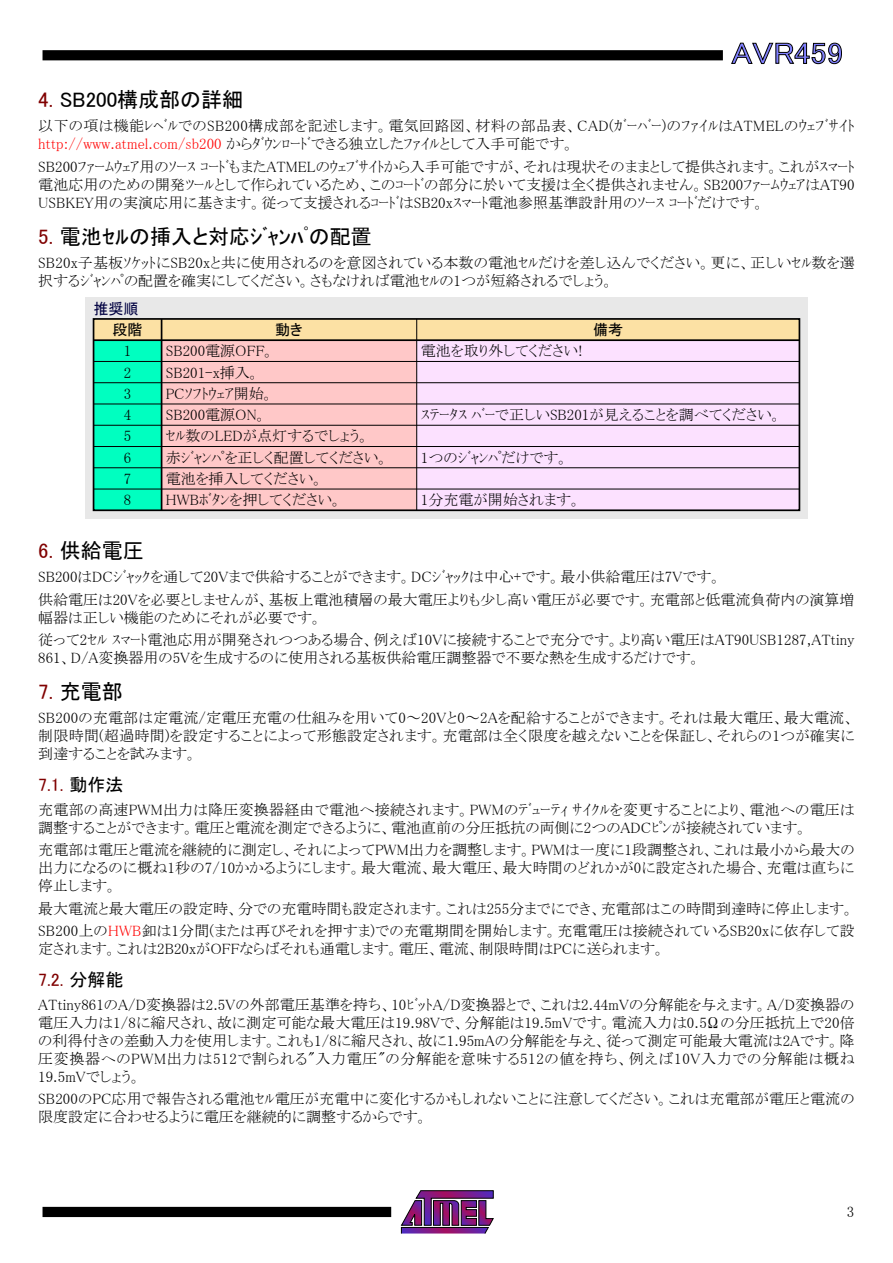
<style>
.page{position:relative;width:893px;height:1263px;background:#fff}
.page>*{position:absolute;margin:0;border:0;box-sizing:border-box;transform-origin:0 0}
.t1{font:30px "MS P Gothic";color:#8080ff;scale:1.1 1}
.t2{font:21px "MS P Gothic";color:#000}
.t3{font:18px "MS P Gothic";color:#800000}
.t4{font:15px/18px "MS P Mincho";color:#000}
.t5{font:15px/18px "MS P Mincho";letter-spacing:.025em;color:#000}
.t6{font:15px "MS P Gothic";color:#000}
.t7{font:15px "MS P Gothic";color:#000040}
.s1{color:#800000}
.s2{color:#f00}
.s3{color:#000}
</style>
<div class="page">
<svg style="left:401px;top:1190px;width:93px;height:44px"></svg>
<div style="left:43px;top:1207px;width:348px;height:10px;background:#000"></div>
<div style="left:43px;top:50px;width:680px;height:10px;background:#000"></div>
<svg style="left:731px;top:43px;width:111px;height:21px"></svg>
<div style="left:85px;top:298px;width:723px;height:221px;background:#e8e8e8"></div>
<div style="left:417px;top:340px;width:382px;height:170px;background:#fce1ff"></div>
<div style="left:162px;top:340px;width:255px;height:170px;background:#ffc8c8"></div>
<div style="left:94px;top:340px;width:68px;height:170px;background:#00ffc0"></div>
<div style="left:94px;top:319px;width:705px;height:21px;background:#fce1a4"></div>
<div style="left:93px;top:318px;width:707px;height:193px;border:2px solid #000"></div>
<hr style="left:161px;top:319px;width:1px;height:191px;background:#000">
<hr style="left:416px;top:319px;width:1px;height:191px;background:#000">
<hr style="left:94px;top:339px;width:705px;height:2px;background:#000">
<hr style="left:94px;top:361px;width:705px;height:1px;background:#000">
<hr style="left:94px;top:382px;width:705px;height:1px;background:#000">
<hr style="left:94px;top:404px;width:705px;height:1px;background:#000">
<hr style="left:94px;top:425px;width:705px;height:1px;background:#000">
<hr style="left:94px;top:446px;width:705px;height:1px;background:#000">
<hr style="left:94px;top:467px;width:705px;height:1px;background:#000">
<hr style="left:94px;top:489px;width:705px;height:1px;background:#000">
<h1 class="t1" style="left:731px;top:38px;width:103px">AVR459</h1>
<h2 class="t2" style="left:38px;top:89px;width:206px"><span class="s1">4.</span> SB200構成部の詳細</h2>
<p class="t5" style="left:38px;top:117px;width:818px">以下の項は機能ﾚﾍﾞﾙでのSB200構成部を記述します。電気回路図、材料の部品表、CAD(ｶﾞｰﾊﾞｰ)のﾌｧｲﾙはATMELのｳｪﾌﾞｻｲﾄ<span class="s2">http://www.atmel.com/sb200</span> からﾀﾞｳﾝﾛｰﾄﾞできる独立したﾌｧｲﾙとして入手可能です。</p>
<p class="t4" style="left:38px;top:157px;width:818px;text-align:justify">SB200ﾌｧｰﾑｳｪｱ用のｿｰｽ ｺｰﾄﾞもまたATMELのｳｪﾌﾞｻｲﾄから入手可能ですが、それは現状そのままとして提供されます。これがｽﾏｰﾄ電池応用のための開発ﾂｰﾙとして作られているため、このｺｰﾄﾞの部分に於いて支援は全く提供されません。SB200ﾌｧｰﾑｳｪｱはAT90<br>USBKEY用の実演応用に基きます。従って支援されるｺｰﾄﾞはSB20xｽﾏｰﾄ電池参照基準設計用のｿｰｽ ｺｰﾄﾞだけです。</p>
<h2 class="t2" style="left:38px;top:226px;width:335px"><span class="s1">5.</span> 電池ｾﾙの挿入と対応ｼﾞｬﾝﾊﾟの配置</h2>
<p class="t4" style="left:38px;top:253px;width:818px">SB20x子基板ｿｹｯﾄにSB20xと共に使用されるのを意図されている本数の電池ｾﾙだけを差し込んでください。更に、正しいｾﾙ数を選択するｼﾞｬﾝﾊﾟの配置を確実にしてください。さもなければ電池ｾﾙの1つが短絡されるでしょう。</p>
<p class="t7" style="left:94px;top:301px;width:46px">推奨順</p>
<p class="t6" style="left:113px;top:322px;width:31px">段階</p>
<p class="t6" style="left:275px;top:322px;width:29px">動き</p>
<p class="t6" style="left:593px;top:322px;width:31px">備考</p>
<p class="t4" style="left:124px;top:342px;width:9px">1</p>
<p class="t4" style="left:166px;top:342px;width:110px">SB200電源OFF。</p>
<p class="t4" style="left:421px;top:342px;width:163px">電池を取り外してください!</p>
<p class="t4" style="left:124px;top:363px;width:9px">2</p>
<p class="t4" style="left:166px;top:363px;width:95px">SB201-x挿入。</p>
<p class="t4" style="left:124px;top:384px;width:9px">3</p>
<p class="t4" style="left:166px;top:384px;width:110px">PCｿﾌﾄｳｪｱ開始。</p>
<p class="t4" style="left:124px;top:406px;width:9px">4</p>
<p class="t4" style="left:166px;top:406px;width:102px">SB200電源ON。</p>
<p class="t4" style="left:421px;top:406px;width:362px">ｽﾃｰﾀｽ ﾊﾞｰで正しいSB201が見えることを調べてください。</p>
<p class="t4" style="left:124px;top:427px;width:9px">5</p>
<p class="t4" style="left:166px;top:427px;width:205px">ｾﾙ数のLEDが点灯するでしょう。</p>
<p class="t4" style="left:124px;top:448px;width:9px">6</p>
<p class="t4" style="left:166px;top:448px;width:224px">赤ｼﾞｬﾝﾊﾟを正しく配置してください。</p>
<p class="t4" style="left:421px;top:448px;width:149px">1つのｼﾞｬﾝﾊﾟだけです。</p>
<p class="t4" style="left:124px;top:469px;width:9px">7</p>
<p class="t4" style="left:166px;top:469px;width:159px">電池を挿入してください。</p>
<p class="t4" style="left:124px;top:491px;width:9px">8</p>
<p class="t4" style="left:166px;top:491px;width:178px">HWBﾎﾞﾀﾝを押してください。</p>
<p class="t4" style="left:421px;top:491px;width:162px">1分充電が開始されます。</p>
<h2 class="t2" style="left:38px;top:540px;width:107px"><span class="s1">6.</span> 供給電圧</h2>
<p class="t4" style="left:38px;top:565px;width:818px;line-height:22.5px">SB200はDCｼﾞｬｯｸを通して20Vまで供給することができます。DCｼﾞｬｯｸは中心+です。最小供給電圧は7Vです。<br>供給電圧は20Vを必要としませんが、基板上電池積層の最大電圧よりも少し高い電圧が必要です。充電部と低電流負荷内の演算増</p>
<p class="t4" style="left:38px;top:606px;width:818px;line-height:22.5px">幅器は正しい機能のためにそれが必要です。<br>従って2ｾﾙ ｽﾏｰﾄ電池応用が開発されつつある場合、例えば10Vに接続することで充分です。より高い電圧はAT90USB1287,ATtiny</p>
<p class="t4" style="left:38px;top:649px;width:664px">861、D/A変換器用の5Vを生成するのに使用される基板供給電圧調整器で不要な熱を生成するだけです。</p>
<h2 class="t2" style="left:38px;top:681px;width:86px"><span class="s1">7.</span> 充電部</h2>
<p class="t4" style="left:38px;top:709px;width:818px;text-align:justify">SB200の充電部は定電流/定電圧充電の仕組みを用いて0～20Vと0～2Aを配給することができます。それは最大電圧、最大電流、制限時間(超過時間)を設定することによって形態設定されます。充電部は全く限度を越えないことを保証し、それらの1つが確実に到達することを試みます。</p>
<p class="t3" style="left:38px;top:775px;width:87px">7.1. <span class="s3">動作法</span></p>
<p class="t4" style="left:38px;top:800px;width:818px">充電部の高速PWM出力は降圧変換器経由で電池へ接続されます。PWMのﾃﾞｭｰﾃｨ ｻｲｸﾙを変更することにより、電池への電圧は調整することができます。電圧と電流を測定できるように、電池直前の分圧抵抗の両側に2つのADCﾋﾟﾝが接続されています。</p>
<p class="t4" style="left:38px;top:841px;width:818px;text-align:justify">充電部は電圧と電流を継続的に測定し、それによってPWM出力を調整します。PWMは一度に1段調整され、これは最小から最大の出力になるのに概ね1秒の7/10かかるようにします。最大電流、最大電圧、最大時間のどれかが0に設定された場合、充電は直ちに停止します。</p>
<p class="t4" style="left:38px;top:897px;width:818px;line-height:22.5px">最大電流と最大電圧の設定時、分での充電時間も設定されます。これは255分までにでき、充電部はこの時間到達時に停止します。<br>SB200上の<span class="s2">HWB</span>釦は1分間(または再びそれを押すま)での充電期間を開始します。充電電圧は接続されているSB20xに依存して設</p>
<p class="t4" style="left:38px;top:940px;width:628px">定されます。これは2B20xがOFFならばそれも通電します。電圧、電流、制限時間はPCに送られます。</p>
<p class="t3" style="left:38px;top:970px;width:87px">7.2. <span class="s3">分解能</span></p>
<p class="t4" style="left:38px;top:995px;width:818px;text-align:justify">ATtiny861のA/D変換器は2.5Vの外部電圧基準を持ち、10ﾋﾞｯﾄA/D変換器とで、これは2.44mVの分解能を与えます。A/D変換器の電圧入力は1/8に縮尺され、故に測定可能な最大電圧は19.98Vで、分解能は19.5mVです。電流入力は0.5Ωの分圧抵抗上で20倍の利得付きの差動入力を使用します。これも1/8に縮尺され、故に1.95mAの分解能を与え、従って測定可能最大電流は2Aです。降圧変換器へのPWM出力は512で割られる"入力電圧"の分解能を意味する512の値を持ち、例えば10V入力での分解能は概ね19.5mVでしょう。</p>
<p class="t4" style="left:38px;top:1090px;width:818px">SB200のPC応用で報告される電池ｾﾙ電圧が充電中に変化するかもしれないことに注意してください。これは充電部が電圧と電流の限度設定に合わせるように電圧を継続的に調整するからです。</p>
<p class="t4" style="left:847px;top:1202px;width:9px">3</p>
</div>
